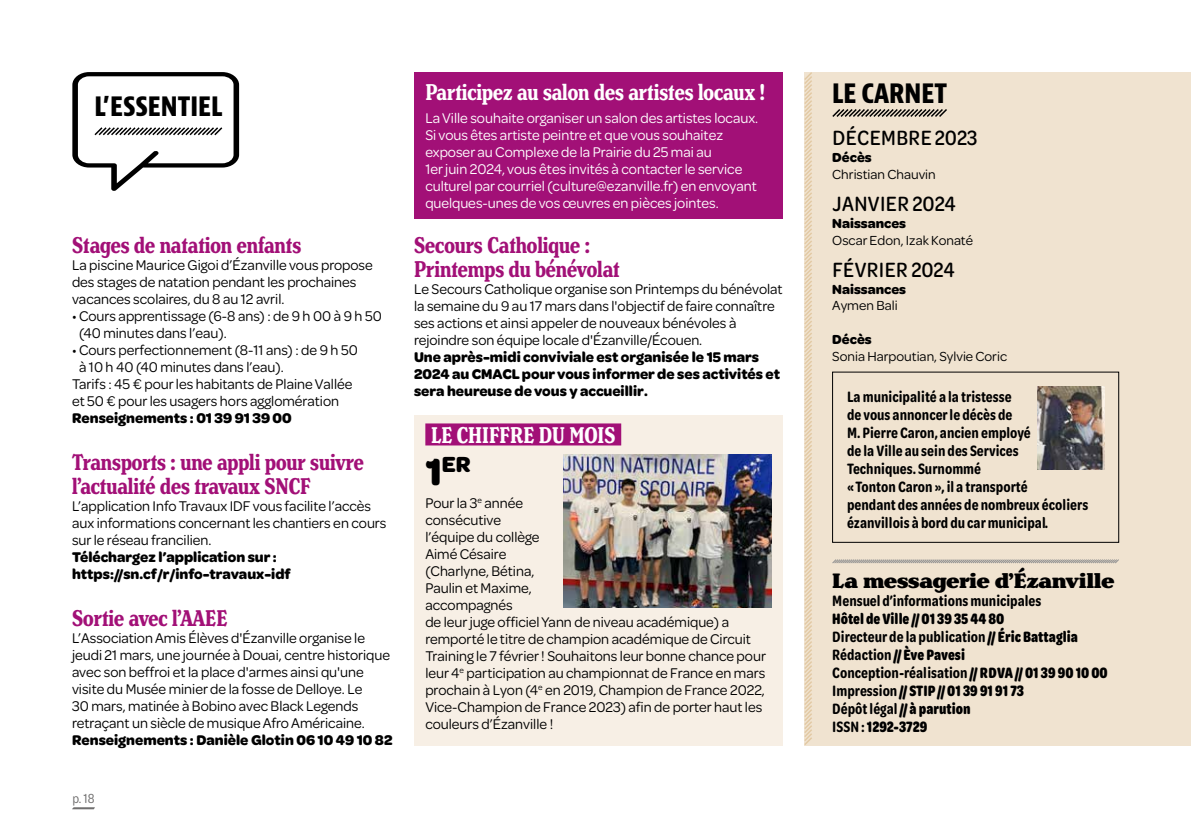
<style>
.page{position:relative;width:1191px;height:840px;background:#fff}
.page>*{position:absolute;margin:0;border:0;box-sizing:border-box;transform-origin:0 0}
.t1{font:700 condensed 26px "Bernina Sans";color:#000}
.t2{font:700 extra-condensed 24px/24px "Henriette";color:#a21077}
.t3{font:700 extra-condensed 24px "Henriette";color:#fff}
.t4{font:700 23.4px "Omnes";color:#000}
.t5{font:500 22px "Omnes Cond";letter-spacing:.02em;color:#000}
.t6{font:900 22px "Henriette";color:#000}
.t7{font:600 16px/18px "Omnes Narrow";color:#000}
.t8{font:700 16px/18px "Omnes Narrow";color:#000}
.t9{font:15px/17px "Omnes";color:#000}
.t10{font:15px/17px "Omnes";color:#fff}
.t11{font:700 15px/17px "Omnes";color:#000}
.t12{font:14px "Omnes";color:#000}
.t13{font:700 14px "Omnes";color:#000}
.t14{font:14px "Omnes Narrow";color:#706f6f}
.s1{font-size:40px}
.s2{font-weight:600}
</style>
<div class="page">
<svg style="left:72px;top:807px;width:23px;height:2px"></svg>
<svg style="left:72px;top:72px;width:167px;height:119px"></svg>
<div style="left:414px;top:72px;width:368px;height:147px;background:#a21077"></div>
<div style="left:804px;top:72px;width:387px;height:672px;background:#f0e3d0"></div>
<svg style="left:804px;top:72px;width:9px;height:674px"></svg>
<svg style="left:832px;top:109px;width:115px;height:8px"></svg>
<svg style="left:832px;top:559px;width:287px;height:4px"></svg>
<div style="left:414px;top:414px;width:368px;height:330px;background:#f7efe5"></div>
<div style="left:425px;top:423px;width:196px;height:22px;background:#a21077"></div>
<img style="left:563px;top:454px;width:208px;height:153px">
<div style="left:832px;top:371px;width:287px;height:171px;border:1px solid #000"></div>
<img style="left:1037px;top:386px;width:67px;height:83px">
<h1 class="t1" style="left:94px;top:90px;width:129px">L’ESSENTIEL</h1>
<h2 class="t2" style="left:72px;top:233px;width:231px">Stages de natation enfants</h2>
<p class="t9" style="left:72px;top:255px;width:302px">La piscine Maurice Gigoi d’Ézanville vous propose des stages de natation pendant les prochaines vacances scolaires, du 8 au 12 avril.</p>
<p class="t9" style="left:79px;top:306px;width:304px;text-indent:-7px">• Cours apprentissage (6-8 ans) : de 9 h 00 à 9 h 50 (40 minutes dans l’eau).</p>
<p class="t9" style="left:72px;top:340px;width:287px">• Cours perfectionnement (8-11 ans) : de 9 h 50</p>
<p class="t9" style="left:79px;top:357px;width:206px">à 10 h 40 (40 minutes dans l’eau).</p>
<p class="t9" style="left:72px;top:374px;width:282px">Tarifs : 45 € pour les habitants de Plaine Vallée</p>
<p class="t9" style="left:72px;top:391px;width:268px">et 50 € pour les usagers hors agglomération</p>
<p class="t11" style="left:72px;top:408px;width:221px">Renseignements : 01 39 91 39 00</p>
<h2 class="t2" style="left:72px;top:450px;width:293px">Transports : une appli pour suivre l’actualité des travaux SNCF</h2>
<p class="t9" style="left:72px;top:496px;width:316px">L’application Info Travaux IDF vous facilite l’accès aux informations concernant les chantiers en cours sur le réseau francilien.</p>
<p class="t11" style="left:72px;top:547px;width:220px">Téléchargez l’application sur : https://sn.cf/r/info-travaux-idf</p>
<h2 class="t2" style="left:72px;top:605px;width:157px">Sortie avec l’AAEE</h2>
<p class="t9" style="left:72px;top:628px;width:319px">L’Association Amis Élèves d'Ézanville organise le jeudi 21 mars, une journée à Douai, centre historique avec son beffroi et la place d'armes ainsi qu'une visite du Musée minier de la fosse de Delloye. Le<br>30 mars, matinée à Bobino avec Black Legends retraçant un siècle de musique Afro Américaine.</p>
<p class="t11" style="left:72px;top:730px;width:322px">Renseignements : Danièle Glotin 06 10 49 10 82</p>
<p class="t14" style="left:72px;top:789px;width:24px">p. 18</p>
<h2 class="t3" style="left:425px;top:78px;width:341px">Participez au salon des artistes locaux !</h2>
<p class="t10" style="left:425px;top:108px;width:334px">La Ville souhaite organiser un salon des artistes locaux.<br>Si vous êtes artiste peintre et que vous souhaitez exposer au Complexe de la Prairie du 25 mai au<br>1erjuin 2024, vous êtes invités à contacter le service culturel par courriel (culture@ezanville.fr) en envoyant quelques-unes de vos œuvres en pièces jointes.</p>
<h2 class="t2" style="left:414px;top:233px;width:207px">Secours Catholique :<br>Printemps du bénévolat</h2>
<p class="t9" style="left:414px;top:279px;width:370px">Le Secours Catholique organise son Printemps du bénévolat la semaine du 9 au 17 mars dans l'objectif de faire connaître ses actions et ainsi appeler de nouveaux bénévoles à rejoindre son équipe locale d'Ézanville/Écouen.</p>
<p class="t11" style="left:414px;top:347px;width:367px">Une après-midi conviviale est organisée le 15 mars<br>2024 au CMACL pour vous informer de ses activités et sera heureuse de vous y accueillir.</p>
<h2 class="t3" style="left:431px;top:420px;width:186px">LE CHIFFRE DU MOIS</h2>
<h3 class="t4" style="left:425px;top:447px;width:47px"><span class="s1">1</span>ER</h3>
<p class="t9" style="left:425px;top:493px;width:342px">Pour la 3<sup>e</sup> année<br>consécutive<br>l’équipe du collège<br>Aimé Césaire<br>(Charlyne, Bétina,<br>Paulin et Maxime,<br>accompagnés<br>de leur juge officiel Yann de niveau académique) a remporté le titre de champion académique de Circuit<br>Training le 7 février ! Souhaitons leur bonne chance pour leur 4<sup>e</sup> participation au championnat de France en mars prochain à Lyon (4<sup>e</sup> en 2019, Champion de France 2022,<br>Vice-Champion de France 2023) afin de porter haut les couleurs d’Ézanville !</p>
<h1 class="t1" style="left:832px;top:78px;width:116px">LE CARNET</h1>
<h3 class="t5" style="left:832px;top:123px;width:147px">DÉCEMBRE 2023</h3>
<p class="t13" style="left:832px;top:147px;width:41px">Décès</p>
<p class="t12" style="left:832px;top:165px;width:105px">Christian Chauvin</p>
<h3 class="t5" style="left:832px;top:189px;width:125px">JANVIER 2024</h3>
<p class="t13" style="left:832px;top:213px;width:75px">Naissances</p>
<p class="t12" style="left:832px;top:230px;width:142px">Oscar Edon, Izak Konaté</p>
<h3 class="t5" style="left:832px;top:255px;width:124px">FÉVRIER 2024</h3>
<p class="t13" style="left:832px;top:279px;width:75px">Naissances</p>
<p class="t12" style="left:832px;top:296px;width:67px">Aymen Bali</p>
<p class="t13" style="left:832px;top:329px;width:41px">Décès</p>
<p class="t12" style="left:832px;top:346px;width:176px">Sonia Harpoutian, Sylvie Coric</p>
<p class="t7" style="left:847px;top:386px;width:243px">La municipalité a la tristesse<br>de vous annoncer le décès de<br>M. Pierre Caron, ancien employé<br>de la Ville au sein des Services<br>Techniques. Surnommé<br>«Tonton Caron », il a transporté<br>pendant des années de nombreux écoliers ézanvillois à bord du car municipal.</p>
<h3 class="t6" style="left:832px;top:566px;width:284px">La messagerie d’Ézanville</h3>
<p class="t7" style="left:832px;top:590px;width:211px">Mensuel d’informations municipales</p>
<p class="t8" style="left:832px;top:608px;width:277px">Hôtel de Ville // 01 39 35 44 80<br><span class="s2">Directeur de la publication</span> // Éric Battaglia<br><span class="s2">Rédaction</span> // Ève Pavesi<br><span class="s2">Conception-réalisation</span> // RDVA // 01 39 90 10 00<br><span class="s2">Impression</span> // STIP // 01 39 91 91 73<br><span class="s2">Dépôt légal</span> // à parution<br><span class="s2">ISSN :</span> 1292-3729</p>
</div>
